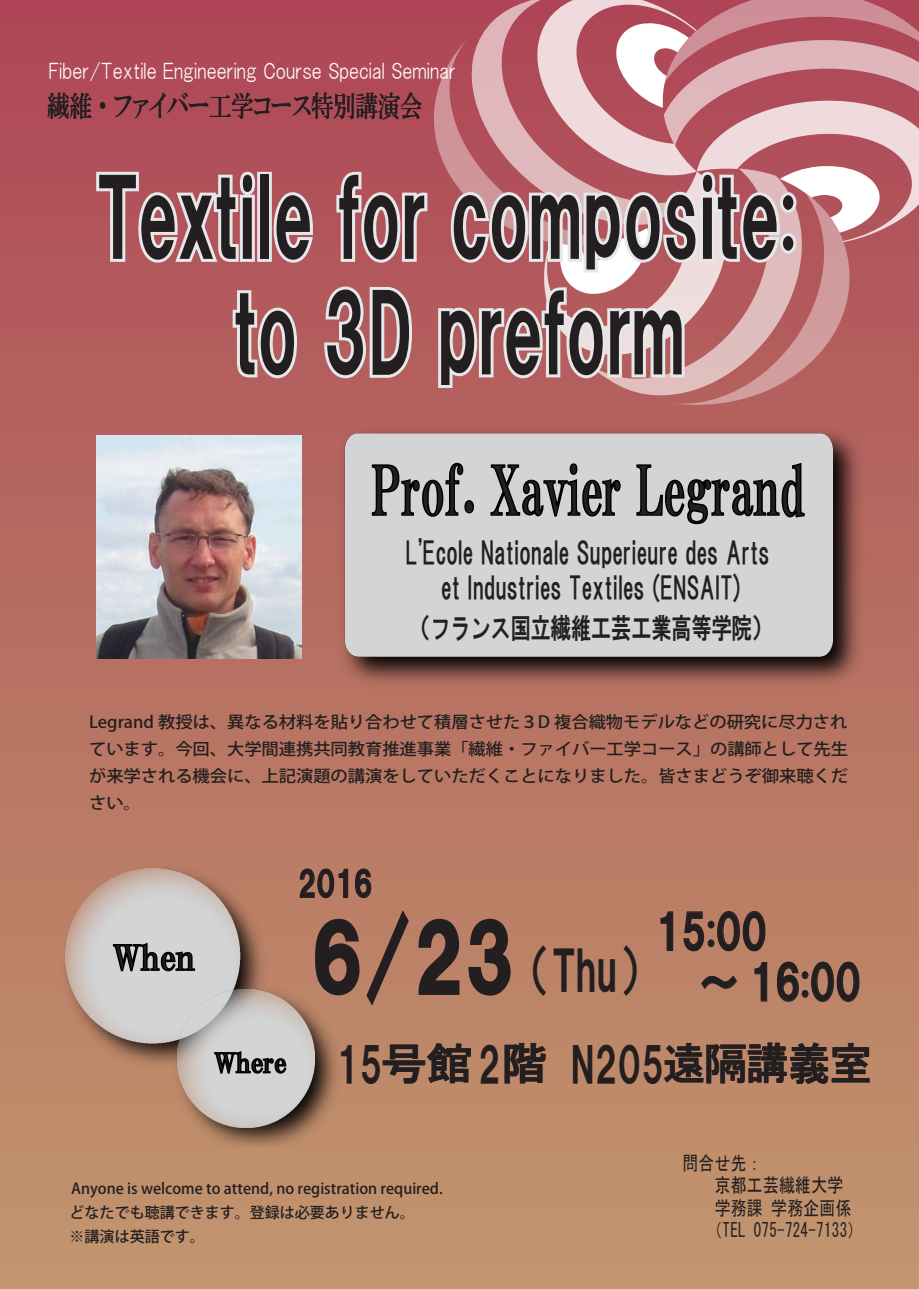
<style>
.page{position:relative;width:919px;height:1289px;background:#fff}
.page>*{position:absolute;margin:0;border:0;box-sizing:border-box;transform-origin:0 0}
.t1{font:104.4px/115.5px "HGS Soei Kakugothic UB";color:#231f20;text-align:center;scale:.71 1}
.t2{font:67.5px "HGP Mincho E";color:#231f20;scale:.69 1}
.t3{font:54px "HGP Soei Kakugothic UB";color:#231f20;scale:.76 1}
.t4{font:48px "HGP Soei Kakugothic UB";color:#231f20;scale:.77 1}
.t5{font:47.7px/50.7px "HGP Soei Kakugothic UB";color:#231f20;scale:.85 1}
.t6{font:43.5px "HGS Gothic E";letter-spacing:-.01em;color:#231f20}
.t7{font:34.8px "HGP Soei Kakugothic UB";color:#231f20;scale:.85 1}
.t8{font:34.35px "HGP Mincho E";color:#231f20}
.t9{font:30.3px/34.5px "HGS Gothic E";color:#231f20;text-align:center;scale:.75 1}
.t10{font:28.95px "HGP Mincho B";letter-spacing:-.01em;color:#231f20;scale:.78 1}
.t11{font:28.2px "HGS Gothic E";color:#231f20;scale:.71 1}
.t12{font:26.7px "HGP Mincho E";color:#231f20}
.t13{font:21px "HGP Gothic M";letter-spacing:-.03em;color:#fff}
.t14{font:19.5px/22.5px "MS Gothic";letter-spacing:.02em;color:#231f20;scale:.81 1}
.t15{font:500 16.5px/27px "Koz Go Pr 6 N";letter-spacing:-.005em;color:#231f20;text-align:justify;scale:1.05 1}
.t16{font:500 15px/24px "Koz Go Pr 6 N";color:#231f20}
.s1{font-size:90px}
.s2{font-family:"HGS Gothic E";font-size:43.5px}
.s3{font-family:"HGS Soei Kakugothic UB";font-size:48px}
</style>
<div class="page">
<div style="left:0;top:0;width:918px;height:1288px;background:linear-gradient(to bottom,#ae4656,#c1976e)"></div>
<img style="left:39px;top:842px;width:244px;height:227px">
<svg style="left:112px;top:941px;width:84px;height:31px;background:#969798"></svg>
<img style="left:156px;top:968px;width:194px;height:180px">
<svg style="left:213px;top:1049px;width:74px;height:25px;background:#888a8a"></svg>
<svg style="left:316px;top:906px;width:94px;height:100px;background:#a1715b"></svg>
<svg style="left:417px;top:917px;width:44px;height:79px;background:#946855"></svg>
<svg style="left:467px;top:917px;width:45px;height:80px;background:#956955"></svg>
<svg style="left:660px;top:910px;width:13px;height:41px"></svg>
<svg style="left:682px;top:910px;width:83px;height:42px;background:#a16f5a"></svg>
<svg style="left:700px;top:974px;width:37px;height:17px"></svg>
<svg style="left:753px;top:961px;width:14px;height:41px"></svg>
<svg style="left:777px;top:961px;width:82px;height:41px;background:#a0715a"></svg>
<svg style="left:299px;top:868px;width:50px;height:30px"></svg>
<svg style="left:355px;top:867px;width:17px;height:32px"></svg>
<img style="left:272px;top:405px;width:646px;height:284px">
<svg style="left:371px;top:462px;width:103px;height:55px;background:#abacad"></svg>
<svg style="left:489px;top:462px;width:132px;height:56px;background:#a7a9a9"></svg>
<svg style="left:635px;top:462px;width:170px;height:63px;background:#abadad"></svg>
<img style="left:96px;top:436px;width:205px;height:222px">
<svg style="left:93px;top:0;width:825px;height:405px;background:#c37e84"></svg>
<p class="t13" style="left:49px;top:61px;width:409px">Fiber/Textile Engineering Course Special Seminar</p>
<h3 class="t10" style="left:47px;top:91px;width:483px">繊維・ファイバー工学コース特別講演会</h3>
<h1 class="t1" style="left:97px;top:160px;width:986px">Textile for composite: to 3D preform</h1>
<h2 class="t2" style="left:372px;top:455px;width:628px">Prof. Xavier Legrand</h2>
<h3 class="t9" style="left:405px;top:536px;width:486px">L'Ecole Nationale Superieure des Arts et Industries Textiles (ENSAIT)</h3>
<h3 class="t11" style="left:410px;top:613px;width:511px">（フランス国立繊維工芸工業高等学院）</h3>
<p class="t15" style="left:89px;top:708px;width:724px">Legrand 教授は、異なる材料を貼り合わせて積層させた３D 複合織物モデルなどの研究に尽力されています。今回、大学間連携共同教育推進事業「繊維・ファイバー工学コース」の講師として先生が来学される機会に、上記演題の講演をしていただくことになりました。皆さまどうぞ御来聴ください。</p>
<h3 class="t8" style="left:113px;top:939px;width:83px">When</h3>
<h3 class="t7" style="left:298px;top:866px;width:89px">2016</h3>
<h3 class="t3" style="left:311px;top:943px;width:431px"><span class="s1">6/23</span> （Thu）</h3>
<h3 class="t5" style="left:698px;top:906px;width:192px;text-indent:-43px">15:00<br>～ 16:00</h3>
<h3 class="t12" style="left:214px;top:1049px;width:73px">Where</h3>
<h3 class="t4" style="left:336px;top:1040px;width:276px">15<span class="s2">号館 階</span>2</h3>
<h3 class="t6" style="left:571px;top:1041px;width:302px"><span class="s3">N205</span>遠隔講義室</h3>
<p class="t16" style="left:70px;top:1177px;width:374px">Anyone is welcome to attend, no registration required.どなたでも聴講できます。登録は必要ありません。<br>※講演は英語です。</p>
<p class="t14" style="left:682px;top:1151px;width:224px">問合せ先：<br>　　京都工芸繊維大学　　学務課 学務企画係　　（TEL 075-724-7133）</p>
</div>
